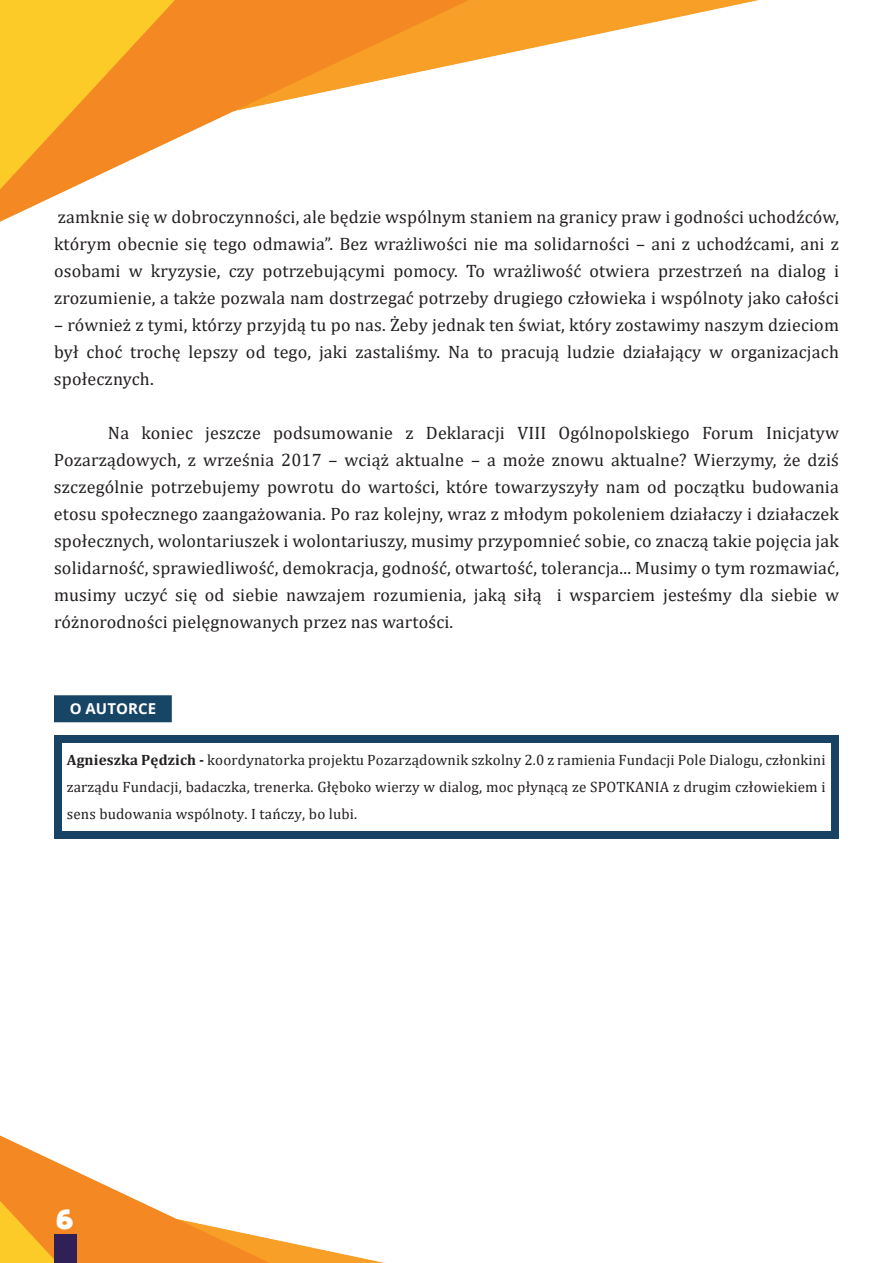
<style>
.page{position:relative;width:893px;height:1263px;background:#fff}
.page>*{position:absolute;margin:0;border:0;box-sizing:border-box;transform-origin:0 0}
.t1{font:800 19.5px "moon get";color:#fff}
.t2{font:18px/27px "Cambria";letter-spacing:.01em;color:#231f20;text-align:justify}
.t3{font:15px/27px "Cambria";letter-spacing:.01em;color:#231f20;text-align:justify}
.t4{font:700 15px "Open Sans";letter-spacing:.005em;color:#fff}
.s1{font-weight:700}
</style>
<div class="page">
<img style="left:0;top:0;width:759px;height:1263px">
<div style="left:54px;top:1234px;width:22px;height:29px;background:#311f57"></div>
<div style="left:54px;top:736px;width:7px;height:99px;background:#184365"></div>
<div style="left:54px;top:735px;width:785px;height:8px;background:#184365"></div>
<div style="left:831px;top:735px;width:8px;height:100px;background:#184365"></div>
<div style="left:54px;top:831px;width:785px;height:8px;background:#184365"></div>
<div style="left:55px;top:696px;width:116px;height:25px;background:#174565"></div>
<div style="left:54px;top:695px;width:118px;height:27px;border:2px solid #174565"></div>
<p class="t2" style="left:54px;top:204px;width:786px">zamknie się w dobroczynności, ale będzie wspólnym staniem na granicy praw i godności uchodźców, którym obecnie się tego odmawia”. Bez wrażliwości nie ma solidarności – ani z uchodźcami, ani z osobami w kryzysie, czy potrzebującymi pomocy. To wrażliwość otwiera przestrzeń na dialog i zrozumienie, a także pozwala nam dostrzegać potrzeby drugiego człowieka i wspólnoty jako całości</p>
<p class="t2" style="left:54px;top:312px;width:786px">– również z tymi, którzy przyjdą tu po nas. Żeby jednak ten świat, który zostawimy naszym dzieciom był choć trochę lepszy od tego, jaki zastaliśmy. Na to pracują ludzie działający w organizacjach społecznych.</p>
<p class="t2" style="left:54px;top:420px;width:786px;text-indent:54px">Na koniec jeszcze podsumowanie z Deklaracji VIII Ogólnopolskiego Forum Inicjatyw Pozarządowych, z września 2017 – wciąż aktualne – a może znowu aktualne? Wierzymy, że dziś szczególnie potrzebujemy powrotu do wartości, które towarzyszyły nam od początku budowania etosu społecznego zaangażowania. Po raz kolejny, wraz z młodym pokoleniem działaczy i działaczek społecznych, wolontariuszek i wolontariuszy, musimy przypomnieć sobie, co znaczą takie pojęcia jak solidarność, sprawiedliwość, demokracja, godność, otwartość, tolerancja... Musimy o tym rozmawiać, musimy uczyć się od siebie nawzajem rozumienia, jaką siłą i wsparciem jesteśmy dla siebie w różnorodności pielęgnowanych przez nas wartości.</p>
<p class="t4" style="left:70px;top:697px;width:88px">O AUTORCE</p>
<p class="t3" style="left:67px;top:746px;width:760px"><span class="s1">Agnieszka Pędzich -</span> koordynatorka projektu Pozarządownik szkolny 2.0 z ramienia Fundacji Pole Dialogu, członkini zarządu Fundacji, badaczka, trenerka. Głęboko wierzy w dialog, moc płynącą ze SPOTKANIA z drugim człowiekiem i sens budowania wspólnoty. I tańczy, bo lubi.</p>
<p class="t1" style="left:57px;top:1206px;width:18px">6</p>
</div>
